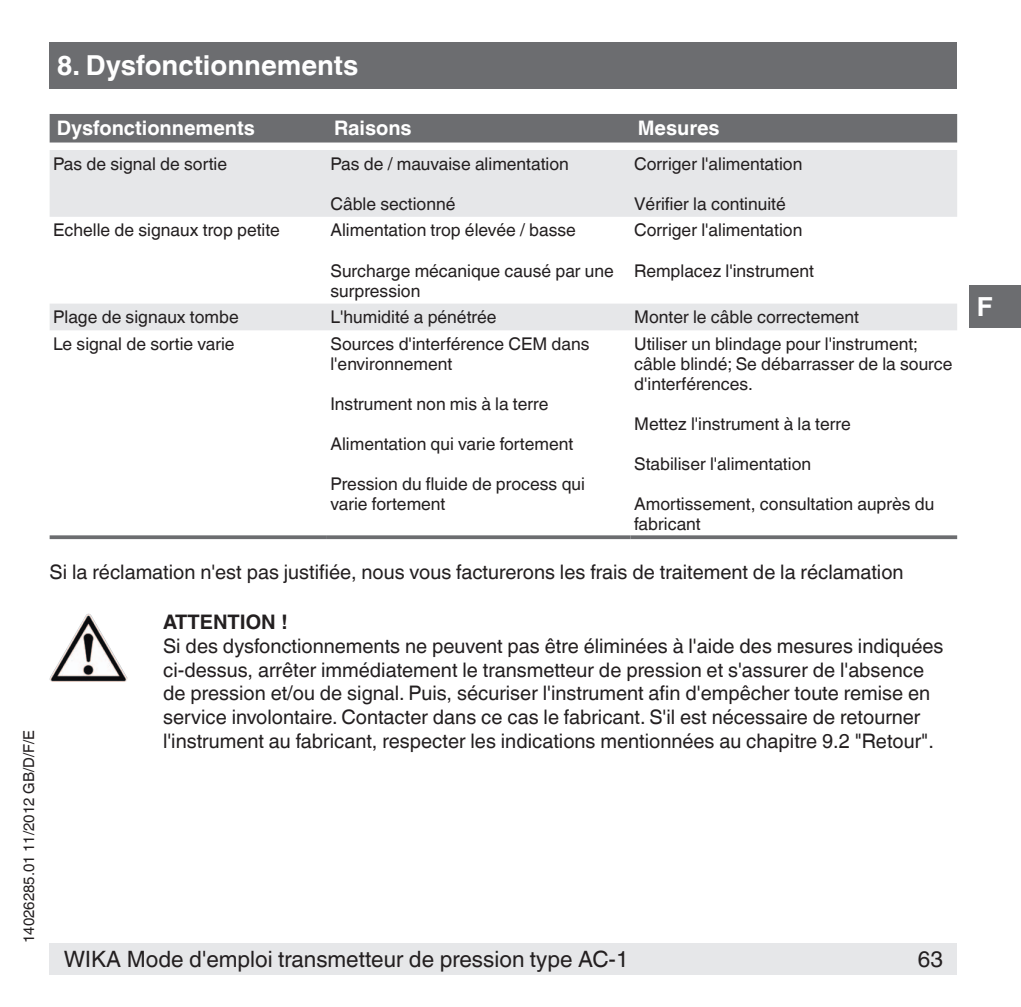
<style>
.page{position:relative;width:1021px;height:1007px;background:#fff}
.page>*{position:absolute;margin:0;border:0;box-sizing:border-box;transform-origin:0 0}
.t1{font:700 27.5px "Helvetica World";color:#fff}
.t2{font:700 26.25px "Helvetica World";color:#fff}
.t3{font:22.5px "Helvetica World";color:#231f20}
.t4{font:20px/23.8px "Helvetica World";color:#231f20}
.t5{font:700 20px "Helvetica World";color:#fff}
.t6{font:700 20px "Helvetica World";color:#231f20}
.t7{font:17.5px/20px "Helvetica World";color:#231f20}
.t8{font:15px "Helvetica World";color:#231f20}
</style>
<div class="page">
<div style="left:50px;top:943px;width:907px;height:31px;background:#e6e7e9"></div>
<div style="left:50px;top:43px;width:907px;height:46px;background:#6c6d70"></div>
<div style="left:969px;top:285px;width:51px;height:43px;background:#6c6d70"></div>
<div style="left:50px;top:114px;width:907px;height:28px;background:#6c6d70"></div>
<svg style="left:50px;top:150px;width:907px;height:180px;fill:#e6e7e9"></svg>
<svg style="left:50px;top:535px;width:277px;height:4px"></svg>
<svg style="left:327px;top:535px;width:303px;height:4px"></svg>
<svg style="left:630px;top:535px;width:327px;height:4px"></svg>
<img style="left:63px;top:614px;width:25px;height:40px">
<p class="t8" style="left:20px;top:943px;width:214px;rotate:-90deg">14026285.01 11/2012 GB/D/F/E</p>
<h1 class="t1" style="left:57px;top:50px;width:303px">8. Dysfonctionnements</h1>
<p class="t5" style="left:57px;top:117px;width:200px">Dysfonctionnements</p>
<p class="t5" style="left:334px;top:117px;width:79px">Raisons</p>
<p class="t5" style="left:637px;top:117px;width:83px">Mesures</p>
<p class="t7" style="left:53px;top:154px;width:175px">Pas de signal de sortie</p>
<p class="t7" style="left:330px;top:154px;width:240px">Pas de / mauvaise alimentation</p>
<p class="t7" style="left:330px;top:194px;width:126px">Câble sectionné</p>
<p class="t7" style="left:634px;top:154px;width:170px">Corriger l'alimentation</p>
<p class="t7" style="left:634px;top:194px;width:153px">Vérifier la continuité</p>
<p class="t7" style="left:53px;top:220px;width:228px">Echelle de signaux trop petite</p>
<p class="t7" style="left:330px;top:220px;width:247px">Alimentation trop élevée / basse</p>
<p class="t7" style="left:330px;top:260px;width:285px">Surcharge mécanique causé par une surpression</p>
<p class="t7" style="left:634px;top:220px;width:170px">Corriger l'alimentation</p>
<p class="t7" style="left:634px;top:260px;width:181px">Remplacez l'instrument</p>
<p class="t7" style="left:53px;top:307px;width:187px">Plage de signaux tombe</p>
<p class="t7" style="left:330px;top:307px;width:168px">L'humidité a pénétrée</p>
<p class="t7" style="left:634px;top:307px;width:226px">Monter le câble correctement</p>
<p class="t7" style="left:53px;top:334px;width:183px">Le signal de sortie varie</p>
<p class="t7" style="left:330px;top:334px;width:261px">Sources d'interférence CEM dans l'environnement</p>
<p class="t7" style="left:330px;top:394px;width:219px">Instrument non mis à la terre</p>
<p class="t7" style="left:330px;top:434px;width:244px">Alimentation qui varie fortement</p>
<p class="t7" style="left:330px;top:474px;width:256px">Pression du fluide de process qui varie fortement</p>
<p class="t7" style="left:634px;top:334px;width:320px">Utiliser un blindage pour l'instrument; câble blindé; Se débarrasser de la source d'interférences.</p>
<p class="t7" style="left:634px;top:414px;width:218px">Mettez l'instrument à la terre</p>
<p class="t7" style="left:634px;top:454px;width:178px">Stabiliser l'alimentation</p>
<p class="t7" style="left:634px;top:494px;width:302px">Amortissement, consultation auprès du fabricant</p>
<p class="t4" style="left:50px;top:560px;width:855px">Si la réclamation n'est pas justifiée, nous vous facturerons les frais de traitement de la réclamation</p>
<p class="t6" style="left:163px;top:610px;width:126px">ATTENTION !</p>
<p class="t4" style="left:163px;top:634px;width:782px">Si des dysfonctionnements ne peuvent pas être éliminées à l'aide des mesures indiquées ci-dessus, arrêter immédiatement le transmetteur de pression et s'assurer de l'absence de pression et/ou de signal. Puis, sécuriser l'instrument afin d'empêcher toute remise en service involontaire. Contacter dans ce cas le fabricant. S'il est nécessaire de retourner l'instrument au fabricant, respecter les indications mentionnées au chapitre 9.2 "Retour".</p>
<p class="t3" style="left:64px;top:946px;width:566px">WIKA Mode d'emploi transmetteur de pression type AC-1</p>
<p class="t3" style="left:917px;top:946px;width:27px">63</p>
<h2 class="t2" style="left:976px;top:292px;width:17px">F</h2>
</div>
